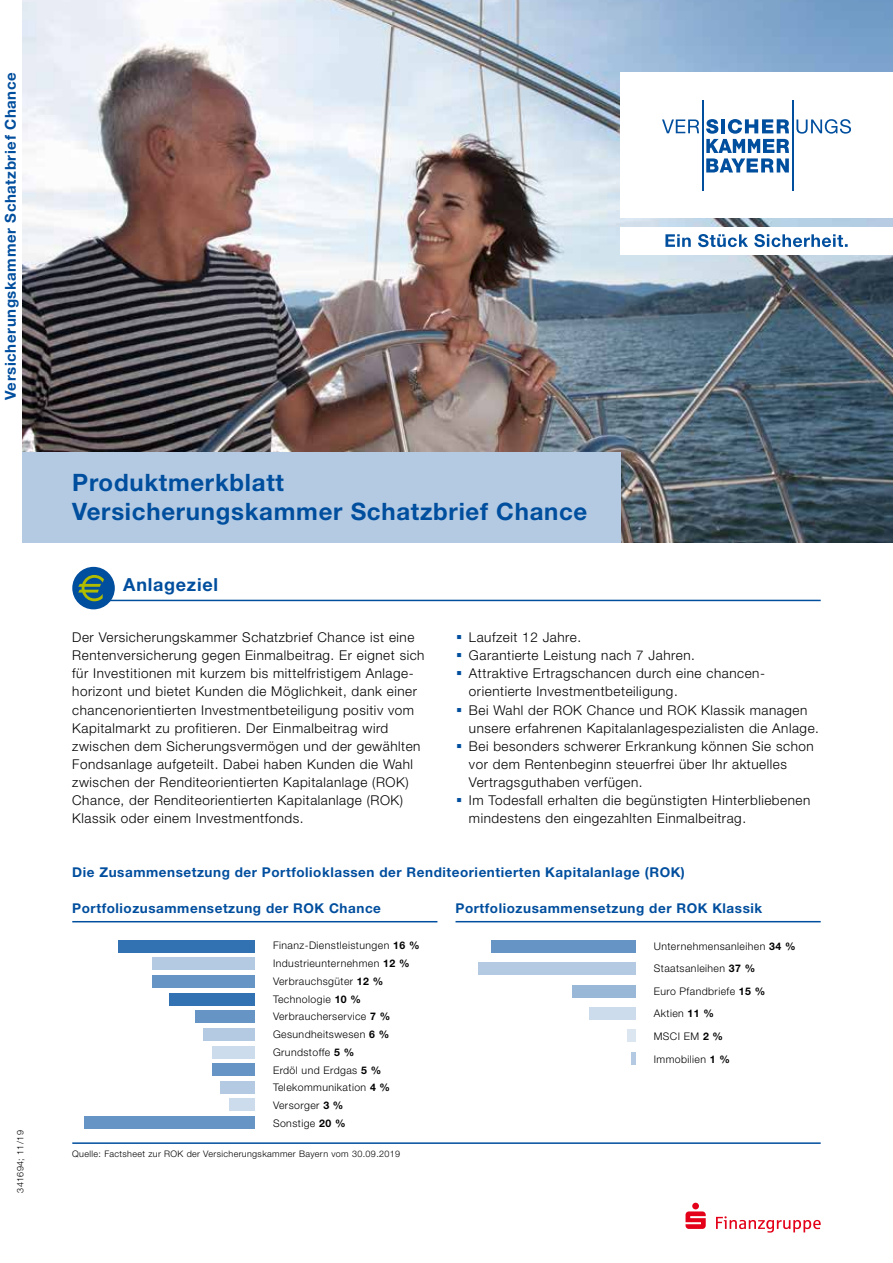
<style>
.page{position:relative;width:893px;height:1263px;background:#fff}
.page>*{position:absolute;margin:0;border:0;box-sizing:border-box;transform-origin:0 0}
.t1{font:700 24px/28.8px "Helvetica Neue LT Pro";letter-spacing:.03em;color:#004e9e}
.t2{font:700 18px "Helvetica Neue LT Pro";letter-spacing:.04em;color:#004e9e}
.t3{font:700 15px "Helvetica Neue LT Pro";letter-spacing:.04em;color:#004e9e}
.t4{font:300 13.5px/18.1px "Helvetica Neue LT Pro";letter-spacing:.04em;color:#000}
.t5{font:700 13.5px "Helvetica Neue LT Pro";letter-spacing:.04em;color:#004e9e}
.t6{font:300 10.5px/17.7px "Helvetica Neue LT Pro";letter-spacing:.04em;color:#000}
.t7{font:300 9px "Helvetica Neue LT Pro";letter-spacing:.04em;color:#000}
.s1{font-weight:700}
</style>
<div class="page">
<img style="left:22px;top:0;width:871px;height:542px">
<hr style="left:72px;top:1142px;width:749px;height:2px;background:#004e9e">
<hr style="left:455px;top:921px;width:366px;height:1px;background:#004e9e">
<hr style="left:72px;top:921px;width:365px;height:1px;background:#004e9e">
<hr style="left:94px;top:600px;width:727px;height:1px;background:#004e9e">
<div style="left:72px;top:567px;width:43px;height:42px;background:#004e9e;border-radius:50%"></div>
<svg style="left:78px;top:575px;width:26px;height:26px"></svg>
<div style="left:21px;top:452px;width:599px;height:90px;background:#b3cae2"></div>
<div style="left:620px;top:72px;width:273px;height:146px;background:#fff"></div>
<div style="left:620px;top:227px;width:273px;height:27px;background:#fff"></div>
<svg style="left:665px;top:234px;width:183px;height:13px"></svg>
<hr style="left:702px;top:100px;width:1px;height:91px;background:#004e9e">
<hr style="left:792px;top:100px;width:1px;height:91px;background:#004e9e">
<svg style="left:662px;top:119px;width:37px;height:14px"></svg>
<svg style="left:796px;top:119px;width:55px;height:15px"></svg>
<svg style="left:706px;top:119px;width:83px;height:53px"></svg>
<svg style="left:685px;top:1203px;width:136px;height:29px"></svg>
<div style="left:631px;top:1052px;width:5px;height:13px;background:#b3cae2"></div>
<div style="left:627px;top:1029px;width:9px;height:13px;background:#dbe6f1"></div>
<div style="left:589px;top:1007px;width:47px;height:13px;background:#ccdcec"></div>
<div style="left:572px;top:985px;width:64px;height:12px;background:#99b8d8"></div>
<div style="left:478px;top:962px;width:158px;height:13px;background:#b3cae2"></div>
<div style="left:491px;top:940px;width:145px;height:12px;background:#6695c5"></div>
<div style="left:85px;top:1116px;width:170px;height:13px;background:#6695c5"></div>
<div style="left:229px;top:1098px;width:26px;height:13px;background:#ccdcec"></div>
<div style="left:221px;top:1081px;width:34px;height:13px;background:#b3cae2"></div>
<div style="left:212px;top:1063px;width:43px;height:13px;background:#6695c5"></div>
<div style="left:212px;top:1046px;width:43px;height:12px;background:#ccdcec"></div>
<div style="left:204px;top:1028px;width:51px;height:13px;background:#b3cae2"></div>
<div style="left:195px;top:1010px;width:60px;height:13px;background:#6695c5"></div>
<div style="left:170px;top:993px;width:85px;height:12px;background:#3372b2"></div>
<div style="left:153px;top:975px;width:102px;height:13px;background:#6695c5"></div>
<div style="left:153px;top:957px;width:102px;height:13px;background:#b3cae2"></div>
<div style="left:119px;top:940px;width:136px;height:12px;background:#3372b2"></div>
<p class="t3" style="left:1px;top:400px;width:329px;rotate:-90deg">Versicherungskammer Schatzbrief Chance</p>
<p class="t7" style="left:15px;top:1193px;width:64px;rotate:-90deg">341694; 11/19</p>
<h1 class="t1" style="left:72px;top:467px;width:517px">Produktmerkblatt<br>Versicherungskammer Schatzbrief Chance</h1>
<h2 class="t2" style="left:123px;top:573px;width:96px">Anlageziel</h2>
<p class="t4" style="left:72px;top:628px;width:354px">Der Versicherungskammer Schatzbrief Chance ist eine Rentenversicherung gegen Einmalbeitrag. Er eignet sich für Investitionen mit kurzem bis mittelfristigem Anlage&shy;horizont und bietet Kunden die Möglichkeit, dank einer chancenorientierten Investmentbeteiligung positiv vom Kapitalmarkt zu profitieren. Der Einmalbeitrag wird zwischen dem Sicherungsvermögen und der gewählten Fondsanlage aufgeteilt. Dabei haben Kunden die Wahl zwischen der Renditeorientierten Kapitalanlage (ROK)<br>Chance, der Renditeorientierten Kapitalanlage (ROK)<br>Klassik oder einem Investmentfonds.</p>
<p class="t4" style="left:469px;top:628px;width:352px">Laufzeit 12 Jahre.<br>Garantierte Leistung nach 7 Jahren.<br>Attraktive Ertragschancen durch eine chancen&shy;orientierte Investmentbeteiligung.<br>Bei Wahl der ROK Chance und ROK Klassik managen unsere erfahrenen Kapitalanlagespezialisten die Anlage.<br>Bei besonders schwerer Erkrankung können Sie schon vor dem Rentenbeginn steuerfrei über Ihr aktuelles Vertragsguthaben verfügen.<br>Im Todesfall erhalten die begünstigten Hinterbliebenen mindestens den eingezahlten Einmalbeitrag.</p>
<p class="t5" style="left:72px;top:864px;width:614px">Die Zusammensetzung der Portfolioklassen der Renditeorientierten Kapitalanlage (ROK)</p>
<p class="t5" style="left:72px;top:900px;width:310px">Portfoliozusammensetzung der ROK Chance</p>
<p class="t5" style="left:455px;top:900px;width:308px">Portfoliozusammensetzung der ROK Klassik</p>
<p class="t6" style="left:273px;top:937px;width:148px">Finanz-Dienstleistungen <span class="s1">16 %<br></span>Industrieunternehmen <span class="s1">12 %<br></span>Verbrauchsgüter <span class="s1">12 %<br></span>Technologie <span class="s1">10 %<br></span>Verbraucherservice <span class="s1">7 %<br></span>Gesundheitswesen <span class="s1">6 %<br></span>Grundstoffe <span class="s1">5 %<br></span>Erdöl und Erdgas <span class="s1">5 %<br></span>Telekommunikation <span class="s1">4 %<br></span>Versorger <span class="s1">3 %<br></span>Sonstige <span class="s1">20 %</span></p>
<p class="t7" style="left:72px;top:1148px;width:329px">Quelle: Factsheet zur ROK der Versicherungskammer Bayern vom 30.09.2019</p>
<p class="t6" style="left:654px;top:935px;width:143px;line-height:22.5px">Unternehmensanleihen <span class="s1">34 %<br></span>Staatsanleihen <span class="s1">37 %<br></span>Euro Pfandbriefe <span class="s1">15 %<br></span>Aktien <span class="s1">11 %<br></span>MSCI EM <span class="s1">2 %<br></span>Immobilien <span class="s1">1 %</span></p>
</div>
